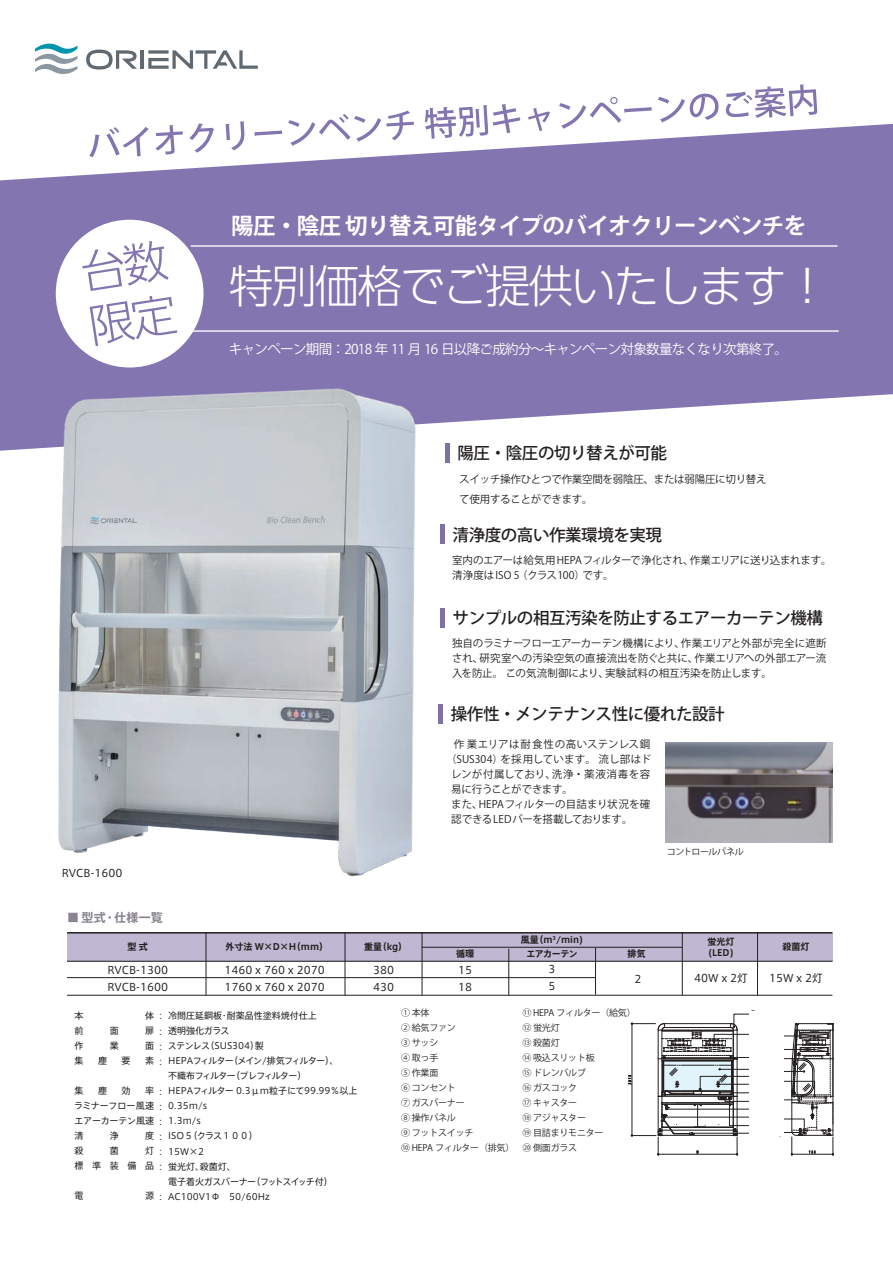
<style>
.page{position:relative;width:893px;height:1263px;background:#fff}
.page>*{position:absolute;margin:0;border:0;box-sizing:border-box;transform-origin:0 0}
.t1{font:300 45px "UD Shin Go Pr 6 N";letter-spacing:-.05em;color:#fff}
.t2{font:700 22.5px "Koz Go Pr 6 N";letter-spacing:-.025em;color:#fff}
.t3{font:500 16.5px "Koz Go Pr 6 N";letter-spacing:-.025em;color:#231f20}
.t4{font:13.5px "Koz Go Pr 6 N";letter-spacing:-.05em;color:#fff}
.t5{font:700 12px "Axis Std";letter-spacing:.025em;color:rgb(19 10 33/.5)}
.t6{font:10.5px/15px "Koz Go Pr 6 N";letter-spacing:-.015em;color:#231f20}
.t7{font:10.5px/17px "Axis Std";color:#231f20}
.t8{font:10.5px "Koz Go Pr 6 N";letter-spacing:.005em;color:#231f20}
.t9{font:10.5px "Koz Go Pr 6 N";letter-spacing:.035em;color:#231f20}
.t10{font:10.5px "Koz Go Pr 6 N";letter-spacing:.05em;color:#231f20}
.t11{font:10.5px "Koz Go Pr 6 N";letter-spacing:-.035em;color:#231f20}
.t12{font:9px/15px "Axis Std";color:#231f20}
.t13{font:9px/15px "Koz Go Pr 6 N";letter-spacing:-.025em;color:#231f20}
.t14{font:700 9px/10.5px "Axis Std";color:#231f20}
.t15{font:9px "Axis Std";letter-spacing:-.075em;color:#231f20}
.t16{font:9px "Axis Std";letter-spacing:-.05em;color:#231f20}
.t17{font:9px "Axis Std";letter-spacing:-.09em;color:#231f20}
.t18{font:9px "Axis Std";letter-spacing:-.02em;color:#231f20}
.t19{font:9px "Koz Go Pr 6 N";letter-spacing:-.06em;color:#231f20}
</style>
<div class="page">
<svg style="left:0;top:124px;width:893px;height:297px;background:#9084b7"></svg>
<img style="left:0;top:340px;width:478px;height:537px">
<div style="left:55px;top:219px;width:149px;height:149px;background:#fff;border-radius:50%"></div>
<svg style="left:82px;top:241px;width:95px;height:105px"></svg>
<hr style="left:191px;top:245px;width:647px;height:2px;background:#f2f3f4">
<hr style="left:192px;top:330px;width:647px;height:2px;background:#f2f3f4">
<div style="left:67px;top:933px;width:765px;height:28px;background:#bfb8d2"></div>
<hr style="left:67px;top:932px;width:765px;height:1px;background:#231f20">
<hr style="left:67px;top:961px;width:765px;height:1px;background:#231f20">
<hr style="left:67px;top:977px;width:528px;height:1px;background:#231f20">
<hr style="left:67px;top:995px;width:765px;height:1px;background:#231f20">
<hr style="left:206px;top:933px;width:1px;height:62px;background:#231f20">
<hr style="left:345px;top:933px;width:1px;height:62px;background:#231f20">
<hr style="left:422px;top:932px;width:1px;height:63px;background:#231f20">
<hr style="left:595px;top:948px;width:1px;height:46px;background:#231f20">
<hr style="left:757px;top:933px;width:1px;height:62px;background:#231f20">
<hr style="left:445px;top:443px;width:4px;height:19px;background:#7f71a5">
<hr style="left:440px;top:524px;width:4px;height:20px;background:#7f71a5">
<div style="left:438px;top:704px;width:5px;height:20px;background:#7f71a5"></div>
<svg style="left:89px;top:127px;width:60px;height:30px"></svg>
<svg style="left:155px;top:125px;width:28px;height:30px"></svg>
<svg style="left:189px;top:123px;width:25px;height:30px"></svg>
<svg style="left:226px;top:121px;width:19px;height:29px"></svg>
<svg style="left:254px;top:131px;width:28px;height:5px"></svg>
<svg style="left:288px;top:111px;width:126px;height:35px"></svg>
<svg style="left:425px;top:104px;width:95px;height:35px"></svg>
<svg style="left:528px;top:108px;width:22px;height:23px"></svg>
<svg style="left:559px;top:97px;width:93px;height:32px"></svg>
<svg style="left:658px;top:93px;width:61px;height:30px"></svg>
<svg style="left:726px;top:85px;width:91px;height:33px"></svg>
<hr style="left:440px;top:608px;width:4px;height:20px;background:#7f71a5">
<svg style="left:628px;top:1010px;width:127px;height:145px"></svg>
<svg style="left:779px;top:1023px;width:55px;height:132px"></svg>
<div style="left:749px;top:1011px;width:9px;height:128px;background:#fff"></div>
<div style="left:776px;top:1032px;width:8px;height:104px;background:#fff"></div>
<hr style="left:682px;top:933px;width:1px;height:62px;background:#231f20">
<hr style="left:508px;top:949px;width:1px;height:46px;background:#231f20">
<hr style="left:422px;top:947px;width:260px;height:1px;background:#231f20">
<img style="left:666px;top:742px;width:167px;height:100px">
<svg style="left:35px;top:44px;width:42px;height:30px"></svg>
<hr style="left:141px;top:50px;width:3px;height:19px;background:#5f696f">
<svg style="left:86px;top:50px;width:51px;height:20px"></svg>
<svg style="left:148px;top:50px;width:110px;height:19px"></svg>
<h2 class="t2" style="left:231px;top:213px;width:577px">陽圧・陰圧 切り替え可能タイプのバイオクリーンベンチを</h2>
<h1 class="t1" style="left:229px;top:249px;width:602px">特別価格でご提供いたします！</h1>
<p class="t4" style="left:229px;top:342px;width:561px">キャンペーン期間：2018 年 11 月 16 日以降ご成約分～キャンペーン対象数量なくなり次第終了。</p>
<h3 class="t3" style="left:458px;top:443px;width:211px">陽圧・陰圧の切り替えが可能</h3>
<p class="t6" style="left:459px;top:470px;width:309px;line-height:19.5px">スイッチ操作ひとつで作業空間を弱陰圧、または弱陽圧に切り替えて使用することができます。</p>
<h3 class="t3" style="left:453px;top:525px;width:211px">清浄度の高い作業環境を実現</h3>
<p class="t6" style="left:452px;top:553px;width:381px">室内のエアーは給気用 HEPAフィルターで浄化され、作業エリアに送り込まれます。清浄度はISO 5（クラス100）です。</p>
<h3 class="t3" style="left:453px;top:609px;width:372px">サンプルの相互汚染を防止するエアーカーテン機構</h3>
<p class="t6" style="left:452px;top:636px;width:376px;text-align:justify">独自のラミナーフローエアーカーテン機構により、作業エリアと外部が完全に遮断され、研究室への汚染空気の直接流出を防ぐと共に、作業エリアへの外部エアー流入を防止。この気流制御により、実験試料の相互汚染を防止します。</p>
<h3 class="t3" style="left:451px;top:705px;width:275px">操作性・メンテナンス性に優れた設計</h3>
<p class="t7" style="left:62px;top:864px;width:62px">RVCB-1600</p>
<p class="t5" style="left:67px;top:908px;width:97px">■ 型式・仕様一覧</p>
<p class="t14" style="left:127px;top:941px;width:22px">型 式</p>
<p class="t14" style="left:225px;top:941px;width:104px">外寸法 W×D×H（mm）</p>
<p class="t7" style="left:224px;top:961px;width:102px">1460 x 760 x 2070<br>1760 x 760 x 2070</p>
<p class="t7" style="left:107px;top:961px;width:62px">RVCB-1300<br>RVCB-1600</p>
<p class="t14" style="left:364px;top:941px;width:45px">重量（kg）</p>
<p class="t7" style="left:373px;top:961px;width:23px">380<br>430</p>
<p class="t10" style="left:454px;top:738px;width:198px">作 業エリアは耐食性の高いステンレス鋼</p>
<p class="t6" style="left:446px;top:752px;width:207px">（SUS304）を採用しています。流し部はド</p>
<p class="t9" style="left:451px;top:768px;width:200px">レンが付属しており、洗浄・薬液消毒を容</p>
<p class="t11" style="left:451px;top:783px;width:123px">易に行うことができます。</p>
<p class="t8" style="left:451px;top:798px;width:200px">また、HEPAフィルターの目詰まり状況を確</p>
<p class="t6" style="left:451px;top:812px;width:183px">認できるLEDバーを搭載しております。</p>
<p class="t19" style="left:667px;top:847px;width:78px">コントロールパネル</p>
<p class="t14" style="left:521px;top:934px;width:64px">風量（m<sup>3</sup>/min)</p>
<p class="t14" style="left:707px;top:936px;width:28px">蛍光灯(LED)</p>
<p class="t14" style="left:456px;top:948px;width:19px">循環</p>
<p class="t14" style="left:526px;top:948px;width:53px">エアカーテン</p>
<p class="t14" style="left:628px;top:948px;width:19px">排気</p>
<p class="t7" style="left:548px;top:960px;width:9px">3<br>5</p>
<p class="t7" style="left:634px;top:970px;width:9px">2</p>
<p class="t7" style="left:458px;top:961px;width:16px">15<br>18</p>
<p class="t7" style="left:694px;top:968px;width:55px">40W x 2灯</p>
<p class="t12" style="left:74px;top:1008px;width:10px">本</p>
<p class="t12" style="left:145px;top:1008px;width:173px">体：冷間圧延鋼板・耐薬品性塗料焼付仕上</p>
<p class="t12" style="left:74px;top:1023px;width:10px">前</p>
<p class="t12" style="left:110px;top:1023px;width:10px">面</p>
<p class="t18" style="left:145px;top:1024px;width:86px">扉：透明強化ガラス</p>
<p class="t12" style="left:74px;top:1038px;width:10px">作</p>
<p class="t12" style="left:110px;top:1038px;width:10px">業</p>
<p class="t12" style="left:145px;top:1038px;width:120px">面：ステンレス（SUS304）製</p>
<p class="t12" style="left:74px;top:1053px;width:10px">集</p>
<p class="t12" style="left:98px;top:1053px;width:10px">塵</p>
<p class="t12" style="left:122px;top:1053px;width:10px">要</p>
<p class="t15" style="left:145px;top:1054px;width:195px">素： HEPAフィルター（メイン/排気フィルター）、</p>
<p class="t12" style="left:74px;top:1083px;width:10px">集</p>
<p class="t12" style="left:98px;top:1083px;width:10px">塵</p>
<p class="t12" style="left:122px;top:1083px;width:10px">効</p>
<p class="t17" style="left:168px;top:1069px;width:140px">不織布フィルター（プレフィルター）</p>
<p class="t12" style="left:74px;top:1083px;width:285px;text-indent:71px">率： HEPAフィルター 0.3μm粒子にて99.99％以上ラミナーフロー風速： 0.35m/s<br>エアーカーテン風速： 1.3ｍ/s<br>清</p>
<p class="t12" style="left:110px;top:1128px;width:10px">浄</p>
<p class="t12" style="left:145px;top:1128px;width:114px">度： ISO５（クラス１００）</p>
<p class="t12" style="left:74px;top:1143px;width:10px">殺</p>
<p class="t12" style="left:110px;top:1143px;width:10px">菌</p>
<p class="t12" style="left:74px;top:1143px;width:163px;text-indent:71px">灯： 15W×2<br>標 準 装 備 品：蛍光灯、殺菌灯、</p>
<p class="t12" style="left:74px;top:1188px;width:10px">電</p>
<p class="t12" style="left:145px;top:1188px;width:126px">源： AC100V1Φ　50/60Hz</p>
<p class="t16" style="left:168px;top:1174px;width:166px">電子着火ガスバーナー（フットスイッチ付）</p>
<p class="t13" style="left:401px;top:1005px;width:115px">① 本体<br>② 給気ファン<br>③ サッシ<br>④ 取っ手<br>⑤ 作業面<br>⑥ コンセント<br>⑦ ガスバーナー<br>⑧ 操作パネル<br>⑨ フットスイッチ<br>⑩ HEPA フィルター（排気）</p>
<p class="t13" style="left:522px;top:1005px;width:115px">⑪ HEPA フィルター（給気）⑫ 蛍光灯<br>⑬ 殺菌灯<br>⑭ 吸込スリット板<br>⑮ ドレンバルブ<br>⑯ ガスコック<br>⑰ キャスター<br>⑱ アジャスター<br>⑲ 目詰まりモニター<br>⑳ 側面ガラス</p>
<p class="t14" style="left:782px;top:941px;width:28px">殺菌灯</p>
<p class="t7" style="left:769px;top:968px;width:55px">15W x 2灯</p>
</div>
